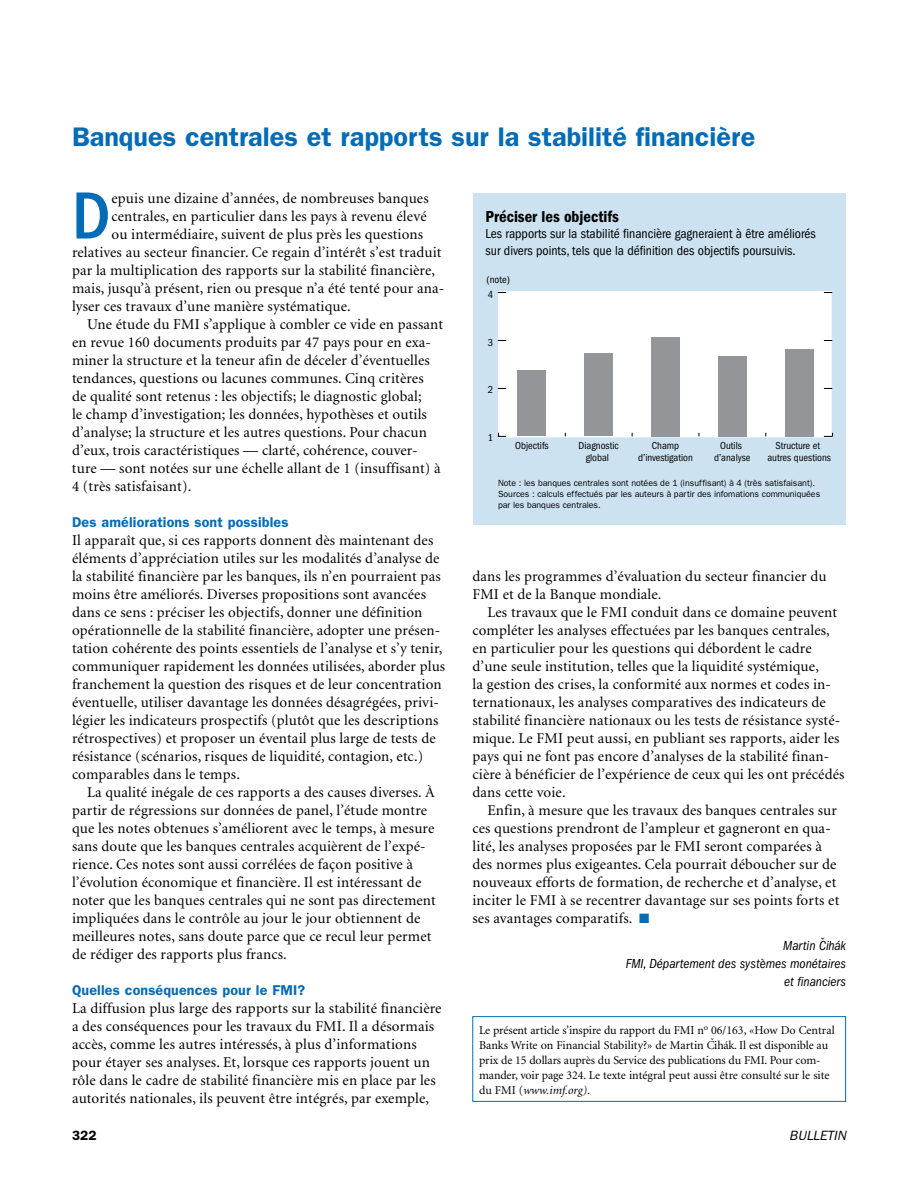
<style>
.page{position:relative;width:918px;height:1188px;background:#fff}
.page>*{position:absolute;margin:0;border:0;box-sizing:border-box;transform-origin:0 0}
.t1{font:500 condensed 69px "Franklin Gothic";color:#046cb6}
.t2{font:600 27px "Franklin Gothic";color:#046cb6}
.t3{font:600 condensed 16.5px "Franklin Gothic";color:#000}
.t4{font:15px/18px "Minion";letter-spacing:.01em;color:#000}
.t5{font:600 14.25px "Franklin Gothic";letter-spacing:.01em;color:#046cb6}
.t6{font:condensed 13.5px/16.5px "Franklin Gothic";color:#000}
.t7{font:italic condensed 13.5px/18px "Franklin Gothic";color:#000;text-align:right}
.t8{font:italic 13.5px "Franklin Gothic";color:#000}
.t9{font:600 13.5px "Franklin Gothic";color:#000}
.t10{font:12px/15px "Minion";letter-spacing:-.01em;color:#000}
.t11{font:condensed 10.5px/12.6px "Franklin Gothic";color:#000;text-align:center}
.t12{font:9px/10.8px "Franklin Gothic";color:#000}
.s1{color:#046cb6}
.s2{font-style:italic}
</style>
<div class="page">
<div style="left:473px;top:194px;width:372px;height:331px;background:#cde2f0"></div>
<div style="left:498px;top:291px;width:334px;height:146px;background:#fff"></div>
<svg style="left:498px;top:433px;width:8px;height:4px"></svg>
<svg style="left:824px;top:433px;width:9px;height:4px"></svg>
<div style="left:518px;top:370px;width:28px;height:66px;background:#939598"></div>
<div style="left:585px;top:354px;width:28px;height:82px;background:#939598"></div>
<div style="left:652px;top:337px;width:28px;height:99px;background:#939598"></div>
<div style="left:718px;top:356px;width:28px;height:80px;background:#939598"></div>
<div style="left:785px;top:349px;width:28px;height:87px;background:#939598"></div>
<div style="left:472px;top:1016px;width:374px;height:86px;border:1px solid #046cb6"></div>
<h2 class="t2" style="left:72px;top:121px;width:685px">Banques centrales et rapports sur la stabilité financière</h2>
<h1 class="t1" style="left:72px;top:177px;width:40px">D</h1>
<p class="t4" style="left:111px;top:189px;width:319px">epuis une dizaine d’années, de nombreuses banques</p>
<p class="t4" style="left:111px;top:207px;width:317px">centrales, en particulier dans les pays à revenu élevé</p>
<p class="t4" style="left:111px;top:225px;width:313px">ou intermédiaire, suivent de plus près les questions</p>
<p class="t4" style="left:72px;top:243px;width:371px">relatives au secteur financier. Ce regain d’intérêt s’est traduit</p>
<p class="t4" style="left:72px;top:261px;width:365px">par la multiplication des rapports sur la stabilité financière,</p>
<p class="t4" style="left:72px;top:279px;width:374px">mais, jusqu’à présent, rien ou presque n’a été tenté pour ana-</p>
<p class="t4" style="left:72px;top:297px;width:280px">lyser ces travaux d’une manière systématique.</p>
<p class="t4" style="left:87px;top:315px;width:358px">Une étude du FMI s’applique à combler ce vide en passant</p>
<p class="t4" style="left:72px;top:333px;width:361px">en revue 160 documents produits par 47 pays pour en exa-</p>
<p class="t4" style="left:72px;top:351px;width:359px">miner la structure et la teneur afin de déceler d’éventuelles</p>
<p class="t4" style="left:72px;top:369px;width:353px">tendances, questions ou lacunes communes. Cinq critères</p>
<p class="t4" style="left:72px;top:387px;width:351px">de qualité sont retenus : les objectifs; le diagnostic global;</p>
<p class="t4" style="left:72px;top:405px;width:356px">le champ d’investigation; les données, hypothèses et outils</p>
<p class="t4" style="left:72px;top:423px;width:356px">d’analyse; la structure et les autres questions. Pour chacun</p>
<p class="t4" style="left:72px;top:441px;width:347px">d’eux, trois caractéristiques — clarté, cohérence, couver-</p>
<p class="t4" style="left:72px;top:459px;width:370px">ture — sont notées sur une échelle allant de 1 (insuffisant) à</p>
<p class="t4" style="left:72px;top:477px;width:121px">4 (très satisfaisant).</p>
<p class="t5" style="left:72px;top:513px;width:218px">Des améliorations sont possibles</p>
<p class="t4" style="left:72px;top:531px;width:375px">Il apparaît que, si ces rapports donnent dès maintenant des éléments d’appréciation utiles sur les modalités d’analyse de la stabilité financière par les banques, ils n’en pourraient pas moins être améliorés. Diverses propositions sont avancées dans ce sens : préciser les objectifs, donner une définition opérationnelle de la stabilité financière, adopter une présen&shy;tation cohérente des points essentiels de l’analyse et s’y tenir, communiquer rapidement les données utilisées, aborder plus franchement la question des risques et de leur concentration éventuelle, utiliser davantage les données désagrégées, privi&shy;légier les indicateurs prospectifs (plutôt que les descriptions rétrospectives) et proposer un éventail plus large de tests de résistance (scénarios, risques de liquidité, contagion, etc.) comparables dans le temps.</p>
<p class="t4" style="left:72px;top:783px;width:365px;text-indent:15px">La qualité inégale de ces rapports a des causes diverses. À partir de régressions sur données de panel, l’étude montre que les notes obtenues s’améliorent avec le temps, à mesure sans doute que les banques centrales acquièrent de l’expé&shy;rience. Ces notes sont aussi corrélées de façon positive à l’évolution économique et financière. Il est intéressant de noter que les banques centrales qui ne sont pas directement impliquées dans le contrôle au jour le jour obtiennent de meilleures notes, sans doute parce que ce recul leur permet de rédiger des rapports plus francs.</p>
<p class="t5" style="left:72px;top:981px;width:235px">Quelles conséquences pour le FMI?</p>
<p class="t4" style="left:72px;top:999px;width:371px">La diffusion plus large des rapports sur la stabilité financière a des conséquences pour les travaux du FMI. Il a désormais accès, comme les autres intéressés, à plus d’informations pour étayer ses analyses. Et, lorsque ces rapports jouent un rôle dans le cadre de stabilité financière mis en place par les autorités nationales, ils peuvent être intégrés, par exemple,</p>
<p class="t3" style="left:486px;top:207px;width:135px">Préciser les objectifs</p>
<p class="t6" style="left:486px;top:225px;width:332px">Les rapports sur la stabilité financière gagneraient à être améliorés sur divers points, tels que la définition des objectifs poursuivis.</p>
<p class="t11" style="left:487px;top:273px;width:25px">(note)</p>
<p class="t11" style="left:488px;top:288px;width:7px">4</p>
<p class="t11" style="left:488px;top:336px;width:7px">3</p>
<p class="t11" style="left:488px;top:384px;width:7px">2</p>
<p class="t11" style="left:488px;top:432px;width:7px">1</p>
<p class="t11" style="left:515px;top:439px;width:35px">Objectifs</p>
<p class="t11" style="left:579px;top:439px;width:42px">Diagnostic global</p>
<p class="t11" style="left:638px;top:439px;width:56px">Champ d’investigation</p>
<p class="t11" style="left:714px;top:439px;width:38px">Outils d’analyse</p>
<p class="t11" style="left:767px;top:439px;width:65px">Structure et autres questions</p>
<p class="t12" style="left:498px;top:478px;width:324px">Note : les banques centrales sont notées de 1 (insuffisant) à 4 (très satisfaisant).<br>Sources : calculs effectués par les auteurs à partir des infomations communiquées par les banques centrales.</p>
<p class="t4" style="left:472px;top:567px;width:356px">dans les programmes d’évaluation du secteur financier du<br>FMI et de la Banque mondiale.</p>
<p class="t4" style="left:472px;top:603px;width:374px;text-indent:15px">Les travaux que le FMI conduit dans ce domaine peuvent compléter les analyses effectuées par les banques centrales, en particulier pour les questions qui débordent le cadre d’une seule institution, telles que la liquidité systémique,<br>la gestion des crises, la conformité aux normes et codes in&shy;ternationaux, les analyses comparatives des indicateurs de stabilité financière nationaux ou les tests de résistance systé&shy;mique. Le FMI peut aussi, en publiant ses rapports, aider les pays qui ne font pas encore d’analyses de la stabilité finan&shy;cière à bénéficier de l’expérience de ceux qui les ont précédés dans cette voie.</p>
<p class="t4" style="left:472px;top:801px;width:368px;text-indent:15px">Enfin, à mesure que les travaux des banques centrales sur ces questions prendront de l’ampleur et gagneront en qua&shy;lité, les analyses proposées par le FMI seront comparées à des normes plus exigeantes. Cela pourrait déboucher sur de nouveaux efforts de formation, de recherche et d’analyse, et inciter le FMI à se recentrer davantage sur ses points forts et ses avantages comparatifs. <span class="s1">■</span></p>
<p class="t7" style="left:626px;top:936px;width:222px">Martin Cˇihák<br>FMI, Département des systèmes monétaires et financiers</p>
<p class="t10" style="left:479px;top:1023px;width:357px">Le présent article s’inspire du rapport du FMI n<sup>o</sup> 06/163, «How Do Central Banks Write on Financial Stability?» de Martin Cˇihák. Il est disponible au prix de 15 dollars auprès du Service des publications du FMI. Pour com&shy;mander, voir page 324. Le texte intégral peut aussi être consulté sur le site du FMI (<span class="s2">www.imf.org)</span>.</p>
<p class="t9" style="left:72px;top:1127px;width:26px">322</p>
<p class="t8" style="left:789px;top:1127px;width:58px">BULLETIN</p>
</div>
